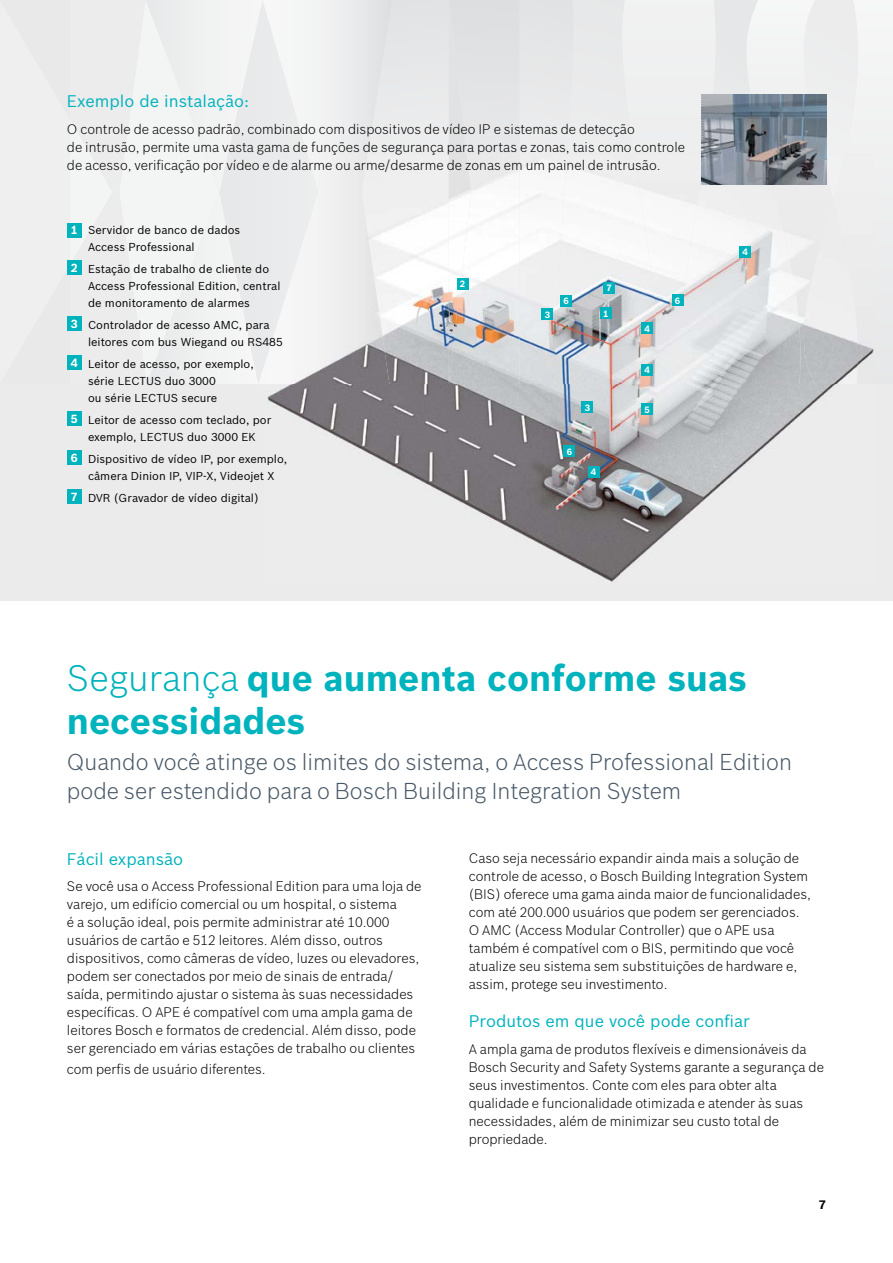
<style>
.page{position:relative;width:893px;height:1263px;background:#fff}
.page>*{position:absolute;margin:0;border:0;box-sizing:border-box;transform-origin:0 0}
.t1{font:700 36px/43.2px "Bosch Sans";color:#00b3bd}
.t2{font:300 22.5px/28.5px "Bosch Sans";color:#475765}
.t3{font:16.5px "Bosch Sans";color:#00b3bd}
.t4{font:300 13.5px/18px "Bosch Sans";color:#000}
.t5{font:700 12px "Bosch Sans";color:#000}
.t6{font:11.25px/17px "Bosch Sans";color:#000}
.t7{font:700 9px "Bosch Sans";color:#fff}
.s1{font-weight:700;font-size:11.55px;color:#fff}
.s2{font-weight:300}
</style>
<div class="page">
<div style="left:0;top:0;width:893px;height:600px;background:#ebebec"></div>
<svg style="left:67px;top:0;width:227px;height:384px"></svg>
<svg style="left:854px;top:0;width:39px;height:29px"></svg>
<svg style="left:381px;top:0;width:440px;height:95px"></svg>
<img style="left:267px;top:384px;width:569px;height:198px">
<img style="left:389px;top:203px;width:60px;height:181px">
<img style="left:266px;top:155px;width:123px;height:229px">
<img style="left:800px;top:184px;width:74px;height:200px">
<img style="left:705px;top:184px;width:95px;height:200px">
<img style="left:804px;top:199px;width:54px;height:185px">
<img style="left:658px;top:184px;width:47px;height:200px">
<img style="left:821px;top:155px;width:24px;height:44px">
<img style="left:567px;top:168px;width:91px;height:216px">
<img style="left:449px;top:164px;width:118px;height:220px">
<div style="left:739px;top:246px;width:12px;height:11px;background:#00b3bd"></div>
<div style="left:604px;top:282px;width:11px;height:11px;background:#00b3bd"></div>
<div style="left:600px;top:308px;width:11px;height:11px;background:#00b3bd"></div>
<div style="left:542px;top:309px;width:11px;height:11px;background:#00b3bd"></div>
<div style="left:582px;top:402px;width:11px;height:11px;background:#00b3bd"></div>
<div style="left:457px;top:278px;width:11px;height:11px;background:#00b3bd"></div>
<div style="left:672px;top:295px;width:11px;height:11px;background:#00b3bd"></div>
<div style="left:561px;top:296px;width:11px;height:11px;background:#00b3bd"></div>
<div style="left:564px;top:446px;width:11px;height:11px;background:#00b3bd"></div>
<div style="left:641px;top:404px;width:12px;height:11px;background:#00b3bd"></div>
<div style="left:641px;top:323px;width:12px;height:11px;background:#00b3bd"></div>
<div style="left:641px;top:364px;width:12px;height:11px;background:#00b3bd"></div>
<div style="left:588px;top:466px;width:11px;height:11px;background:#00b3bd"></div>
<img style="left:701px;top:95px;width:125px;height:89px">
<div style="left:67px;top:223px;width:14px;height:14px;background:#00b3bd"></div>
<div style="left:67px;top:260px;width:14px;height:15px;background:#00b3bd"></div>
<div style="left:67px;top:316px;width:14px;height:15px;background:#00b3bd"></div>
<div style="left:67px;top:355px;width:14px;height:15px;background:#00b3bd"></div>
<div style="left:67px;top:411px;width:14px;height:15px;background:#00b3bd"></div>
<div style="left:67px;top:450px;width:14px;height:15px;background:#00b3bd"></div>
<div style="left:67px;top:489px;width:14px;height:15px;background:#00b3bd"></div>
<p class="t3" style="left:67px;top:89px;width:184px">Exemplo de instalação:</p>
<p class="t4" style="left:67px;top:119px;width:620px">O controle de acesso padrão, combinado com dispositivos de vídeo IP e sistemas de detecção<br>de intrusão, permite uma vasta gama de funções de segurança para portas e zonas, tais como controle de acesso, verificação por vídeo e de alarme ou arme/desarme de zonas em um painel de intrusão.</p>
<p class="t6" style="left:88px;top:221px;width:154px;text-indent:-17px"><span class="s1">1</span> Servidor de banco de dados<br>Access Professional</p>
<p class="t6" style="left:88px;top:260px;width:194px;text-indent:-17px"><span class="s1">2</span> Estação de trabalho de cliente do<br>Access Professional Edition, central de monitoramento de alarmes</p>
<p class="t6" style="left:88px;top:316px;width:196px;text-indent:-17px"><span class="s1">3</span> Controlador de acesso AMC, para leitores com bus Wiegand ou RS485</p>
<p class="t6" style="left:88px;top:355px;width:167px;text-indent:-17px"><span class="s1">4</span> Leitor de acesso, por exemplo, série LECTUS duo 3000<br>ou série LECTUS secure</p>
<p class="t6" style="left:71px;top:411px;width:202px;text-align:center"><span class="s1">5</span> Leitor de acesso com teclado, por exemplo, LECTUS duo 3000 EK</p>
<p class="t6" style="left:71px;top:450px;width:218px;text-align:center"><span class="s1">6</span> Dispositivo de vídeo IP, por exemplo, câmera Dinion IP, VIP-X, Videojet X</p>
<p class="t6" style="left:71px;top:489px;width:190px"><span class="s1">7</span> DVR (Gravador de vídeo digital)</p>
<p class="t7" style="left:460px;top:277px;width:7px">2</p>
<p class="t7" style="left:606px;top:281px;width:7px">7</p>
<p class="t7" style="left:564px;top:294px;width:7px">6</p>
<p class="t7" style="left:675px;top:294px;width:7px">6</p>
<p class="t7" style="left:545px;top:308px;width:7px">3</p>
<p class="t7" style="left:603px;top:307px;width:7px">1</p>
<p class="t7" style="left:585px;top:401px;width:7px">3</p>
<p class="t7" style="left:567px;top:445px;width:7px">6</p>
<p class="t7" style="left:591px;top:465px;width:7px">4</p>
<p class="t7" style="left:644px;top:321px;width:7px">4</p>
<p class="t7" style="left:644px;top:363px;width:7px">4</p>
<p class="t7" style="left:644px;top:402px;width:7px">5</p>
<p class="t7" style="left:742px;top:245px;width:7px">4</p>
<h1 class="t1" style="left:67px;top:654px;width:682px"><span class="s2">Segurança</span> que aumenta conforme suas necessidades</h1>
<h2 class="t2" style="left:67px;top:746px;width:726px">Quando você atinge os limites do sistema, o Access Professional Edition pode ser estendido para o Bosch Building Integration System</h2>
<p class="t3" style="left:67px;top:847px;width:118px">Fácil expansão</p>
<p class="t4" style="left:67px;top:877px;width:356px">Se você usa o Access Professional Edition para uma loja de varejo, um edifício comercial ou um hospital, o sistema<br>é a solução ideal, pois permite administrar até 10.000 usuários de cartão e 512 leitores. Além disso, outros dispositivos, como câmeras de vídeo, luzes ou elevadores, podem ser conectados por meio de sinais de entrada/ saída, permitindo ajustar o sistema às suas necessidades específicas. O APE é compatível com uma ampla gama de leitores Bosch e formatos de credencial. Além disso, pode ser gerenciado em várias estações de trabalho ou clientes</p>
<p class="t4" style="left:67px;top:1060px;width:200px">com perfis de usuário diferentes.</p>
<p class="t4" style="left:469px;top:848px;width:344px">Caso seja necessário expandir ainda mais a solução de controle de acesso, o Bosch Building Integration System (BIS) oferece uma gama ainda maior de funcionalidades, com até 200.000 usuários que podem ser gerenciados.<br>O AMC (Access Modular Controller) que o APE usa também é compatível com o BIS, permitindo que você atualize seu sistema sem substituições de hardware e, assim, protege seu investimento.</p>
<p class="t3" style="left:469px;top:1009px;width:283px">Produtos em que você pode confiar</p>
<p class="t4" style="left:469px;top:1039px;width:357px">A ampla gama de produtos flexíveis e dimensionáveis da Bosch Security and Safety Systems garante a segurança de seus investimentos. Conte com eles para obter alta qualidade e funcionalidade otimizada e atender às suas necessidades, além de minimizar seu custo total de propriedade.</p>
<p class="t5" style="left:819px;top:1195px;width:9px">7</p>
</div>
